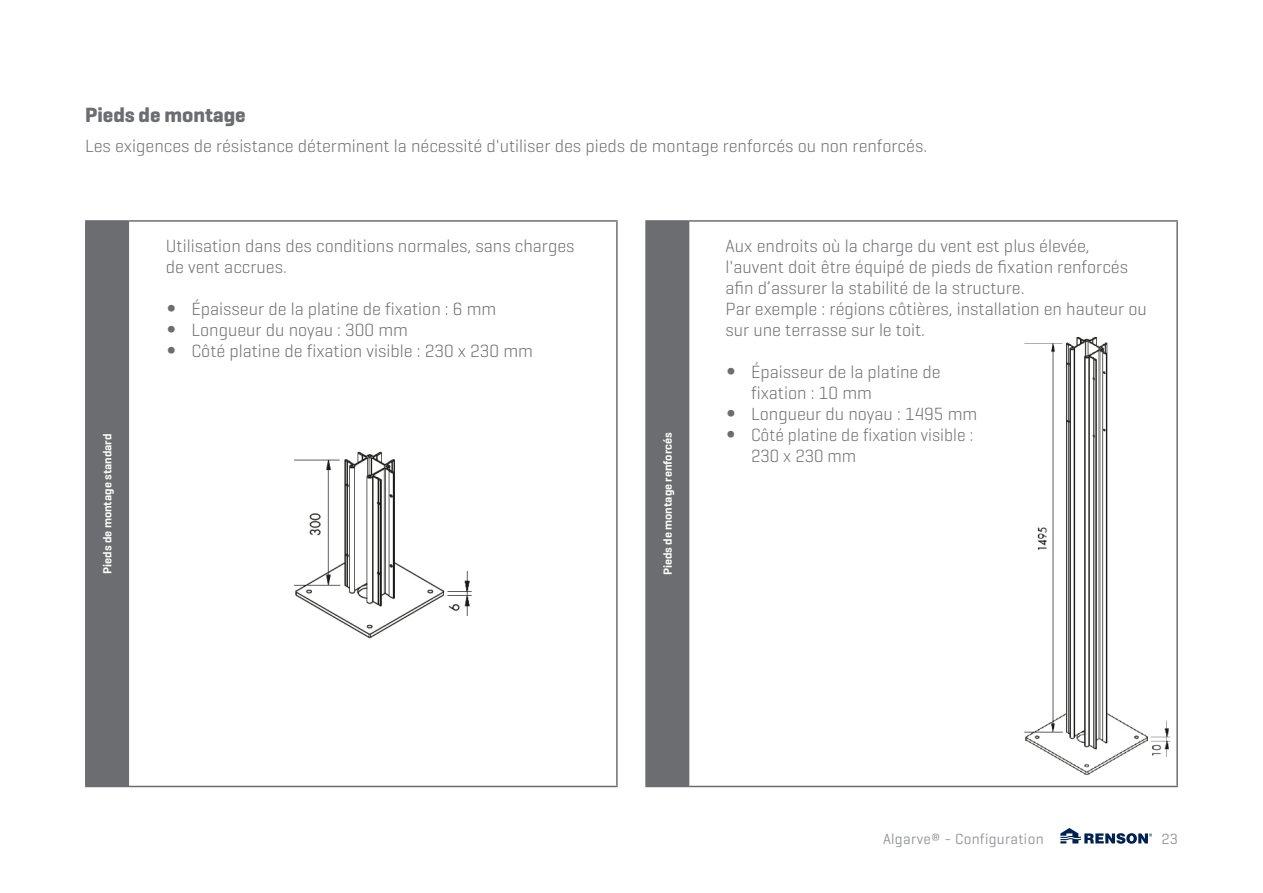
<style>
.page{position:relative;width:1263px;height:893px;background:#fff}
.page>*{position:absolute;margin:0;border:0;box-sizing:border-box;transform-origin:0 0}
.t1{font:700 21px "Geogrotesque";color:#6c6d70}
.Body{font:300 18px/21px "Geogrotesque";color:#6c6d70}
.t2{font:15px "Geogrotesque";letter-spacing:.02em;color:#939598}
.TT_Header{font:600 12px "Geogrotesque";color:#fff}
.s1{font-family:"Futura Std"}
</style>
<div class="page">
<svg style="left:1060px;top:828px;width:92px;height:16px"></svg>
<img style="left:294px;top:451px;width:178px;height:188px">
<img style="left:1024px;top:337px;width:147px;height:438px">
<div style="left:86px;top:221px;width:42px;height:565px;background:#6c6d70"></div>
<hr style="left:85px;top:220px;width:43px;height:2px;background:#6c6d70">
<hr style="left:85px;top:222px;width:2px;height:564px;background:#6c6d70">
<hr style="left:128px;top:220px;width:490px;height:2px;background:#6c6d70">
<hr style="left:128px;top:222px;width:1px;height:564px;background:#6c6d70">
<hr style="left:616px;top:222px;width:2px;height:564px;background:#6c6d70">
<hr style="left:85px;top:786px;width:43px;height:1px;background:#6c6d70">
<hr style="left:128px;top:786px;width:490px;height:1px;background:#6c6d70">
<div style="left:646px;top:221px;width:43px;height:565px;background:#6c6d70"></div>
<hr style="left:645px;top:220px;width:44px;height:2px;background:#6c6d70">
<hr style="left:645px;top:222px;width:2px;height:564px;background:#6c6d70">
<hr style="left:689px;top:220px;width:489px;height:2px;background:#6c6d70">
<hr style="left:1176px;top:222px;width:2px;height:564px;background:#6c6d70">
<hr style="left:645px;top:786px;width:44px;height:1px;background:#6c6d70">
<hr style="left:689px;top:786px;width:489px;height:1px;background:#6c6d70">
<h2 class="t1" style="left:85px;top:102px;width:162px">Pieds de montage</h2>
<p class="Body" style="left:85px;top:134px;width:844px">Les exigences de résistance déterminent la nécessité d'utiliser des pieds de montage renforcés ou non renforcés.</p>
<p class="Body" style="left:166px;top:234px;width:410px">Utilisation dans des conditions normales, sans charges de vent accrues.</p>
<p class="Body" style="left:166px;top:297px;width:332px"><span class="s1">•</span> Épaisseur de la platine de fixation : 6 mm</p>
<p class="Body" style="left:166px;top:318px;width:244px"><span class="s1">•</span> Longueur du noyau : 300 mm</p>
<p class="Body" style="left:166px;top:339px;width:369px"><span class="s1">•</span> Côté platine de fixation visible : 230 x 230 mm</p>
<p class="TT_Header" style="left:100px;top:574px;width:141px;rotate:-90deg">Pieds de montage standard</p>
<p class="TT_Header" style="left:660px;top:575px;width:144px;rotate:-90deg">Pieds de montage renforcés</p>
<p class="Body" style="left:725px;top:234px;width:404px">Aux endroits où la charge du vent est plus élevée, l'auvent doit être équipé de pieds de fixation renforcés afin d’assurer la stabilité de la structure.</p>
<p class="Body" style="left:725px;top:297px;width:423px">Par exemple : régions côtières, installation en hauteur ou sur une terrasse sur le toit.</p>
<p class="Body" style="left:751px;top:360px;width:191px;text-indent:-26px"><span class="s1">•</span> Épaisseur de la platine de fixation : 10 mm</p>
<p class="Body" style="left:725px;top:402px;width:253px"><span class="s1">•</span> Longueur du noyau : 1495 mm</p>
<p class="Body" style="left:751px;top:423px;width:224px;text-indent:-26px"><span class="s1">•</span> Côté platine de fixation visible :<br>230 x 230 mm</p>
<p class="t2" style="left:883px;top:829px;width:162px">Algarve® - Configuration</p>
<p class="t2" style="left:1161px;top:829px;width:18px">23</p>
</div>
